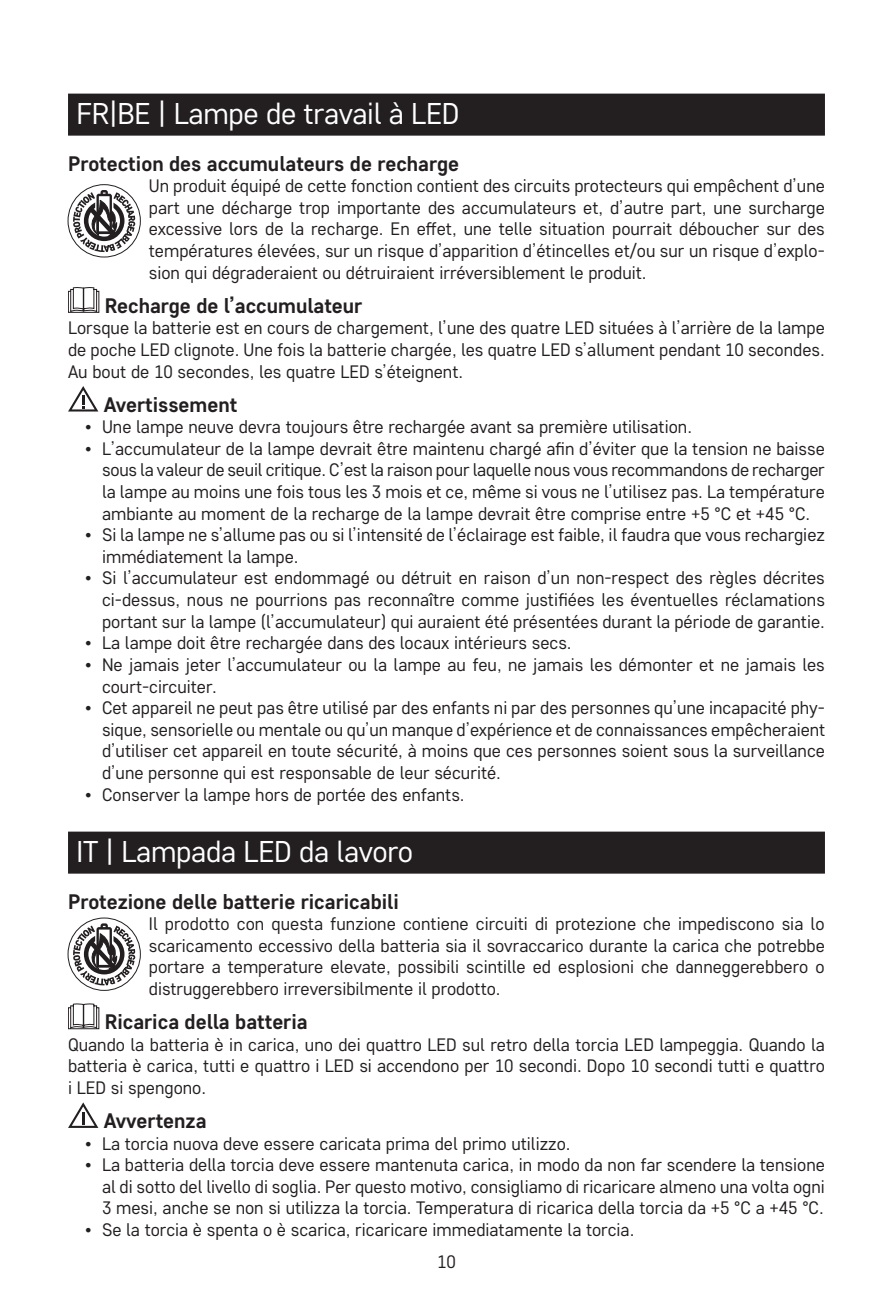
<style>
.page{position:relative;width:893px;height:1302px;background:#fff}
.page>*{position:absolute;margin:0;border:0;box-sizing:border-box;transform-origin:0 0}
.t1{font:30px "Core Sans D35";letter-spacing:-.01em;color:#fff}
.t2{font:700 21px "Core Sans D55";color:#231f20}
.t3{font:18px/21.6px "Core Sans D35";color:#231f20;text-align:justify}
</style>
<div class="page">
<div style="left:68px;top:94px;width:757px;height:42px;background:#231f20"></div>
<div style="left:68px;top:831px;width:757px;height:42px;background:#231f20"></div>
<div style="left:68px;top:184px;width:73px;height:73px;border:1px solid #231f20;border-radius:50%"></div>
<svg style="left:73px;top:190px;width:62px;height:62px"></svg>
<svg style="left:68px;top:287px;width:31px;height:25px"></svg>
<svg style="left:68px;top:386px;width:30px;height:25px"></svg>
<svg style="left:68px;top:917px;width:72px;height:73px"></svg>
<div style="left:68px;top:917px;width:73px;height:73px;border:1px solid #231f20;border-radius:50%"></div>
<svg style="left:73px;top:923px;width:62px;height:62px"></svg>
<svg style="left:68px;top:1003px;width:31px;height:25px"></svg>
<svg style="left:68px;top:1102px;width:30px;height:25px"></svg>
<h1 class="t1" style="left:77px;top:94px;width:385px">FR|BE | Lampe de travail à LED</h1>
<p class="t2" style="left:68px;top:149px;width:393px">Protection des accumulateurs de recharge</p>
<p class="t3" style="left:149px;top:174px;width:678px">Un produit équipé de cette fonction contient des circuits protecteurs qui empêchent d’une part une décharge trop importante des accumulateurs et, d’autre part, une surcharge excessive lors de la recharge. En effet, une telle situation pourrait déboucher sur des températures élevées, sur un risque d’apparition d’étincelles et/ou sur un risque d’explo&shy;sion qui dégraderaient ou détruiraient irréversiblement le produit.</p>
<p class="t2" style="left:105px;top:291px;width:259px">Recharge de l’accumulateur</p>
<p class="t3" style="left:68px;top:316px;width:758px">Lorsque la batterie est en cours de chargement, l’une des quatre LED situées à l’arrière de la lampe de poche LED clignote. Une fois la batterie chargée, les quatre LED s’allument pendant 10 secondes.<br>Au bout de 10 secondes, les quatre LED s’éteignent.</p>
<p class="t2" style="left:104px;top:390px;width:135px">Avertissement</p>
<p class="t3" style="left:85px;top:415px;width:608px">• Une lampe neuve devra toujours être rechargée avant sa première utilisation.</p>
<p class="t3" style="left:102px;top:437px;width:724px;text-indent:-17px">• L’accumulateur de la lampe devrait être maintenu chargé afin d’éviter que la tension ne baisse sous la valeur de seuil critique. C’est la raison pour laquelle nous vous recommandons de recharger la lampe au moins une fois tous les 3 mois et ce, même si vous ne l’utilisez pas. La température ambiante au moment de la recharge de la lampe devrait être comprise entre +5 °C et +45 °C.</p>
<p class="t3" style="left:102px;top:523px;width:724px;text-indent:-17px">• Si la lampe ne s’allume pas ou si l’intensité de l’éclairage est faible, il faudra que vous rechargiez immédiatement la lampe.</p>
<p class="t3" style="left:102px;top:566px;width:724px;text-indent:-17px">• Si l’accumulateur est endommagé ou détruit en raison d’un non-respect des règles décrites ci-dessus, nous ne pourrions pas reconnaître comme justifiées les éventuelles réclamations portant sur la lampe (l’accumulateur) qui auraient été présentées durant la période de garantie.</p>
<p class="t3" style="left:85px;top:631px;width:488px">• La lampe doit être rechargée dans des locaux intérieurs secs.</p>
<p class="t3" style="left:102px;top:653px;width:724px;text-indent:-17px">• Ne jamais jeter l’accumulateur ou la lampe au feu, ne jamais les démonter et ne jamais les court-circuiter.</p>
<p class="t3" style="left:102px;top:696px;width:725px;text-indent:-17px">• Cet appareil ne peut pas être utilisé par des enfants ni par des personnes qu’une incapacité phy&shy;sique, sensorielle ou mentale ou qu’un manque d’expérience et de connaissances empêcheraient d’utiliser cet appareil en toute sécurité, à moins que ces personnes soient sous la surveillance d’une personne qui est responsable de leur sécurité.</p>
<p class="t3" style="left:85px;top:782px;width:381px">• Conserver la lampe hors de portée des enfants.</p>
<h1 class="t1" style="left:77px;top:832px;width:338px">IT | Lampada LED da lavoro</h1>
<p class="t2" style="left:68px;top:887px;width:332px">Protezione delle batterie ricaricabili</p>
<p class="t3" style="left:149px;top:912px;width:678px">Il prodotto con questa funzione contiene circuiti di protezione che impediscono sia lo scaricamento eccessivo della batteria sia il sovraccarico durante la carica che potrebbe portare a temperature elevate, possibili scintille ed esplosioni che danneggerebbero o distruggerebbero irreversibilmente il prodotto.</p>
<p class="t2" style="left:105px;top:1007px;width:205px">Ricarica della batteria</p>
<p class="t3" style="left:68px;top:1032px;width:758px">Quando la batteria è in carica, uno dei quattro LED sul retro della torcia LED lampeggia. Quando la batteria è carica, tutti e quattro i LED si accendono per 10 secondi. Dopo 10 secondi tutti e quattro i LED si spengono.</p>
<p class="t2" style="left:104px;top:1106px;width:104px">Avvertenza</p>
<p class="t3" style="left:85px;top:1131px;width:487px">• La torcia nuova deve essere caricata prima del primo utilizzo.</p>
<p class="t3" style="left:102px;top:1153px;width:724px;text-indent:-17px">• La batteria della torcia deve essere mantenuta carica, in modo da non far scendere la tensione al di sotto del livello di soglia. Per questo motivo, consigliamo di ricaricare almeno una volta ogni 3 mesi, anche se non si utilizza la torcia. Temperatura di ricarica della torcia da +5 °C a +45 °C.</p>
<p class="t3" style="left:85px;top:1217px;width:551px">• Se la torcia è spenta o è scarica, ricaricare immediatamente la torcia.</p>
<p class="t3" style="left:437px;top:1249px;width:20px">10</p>
</div>
